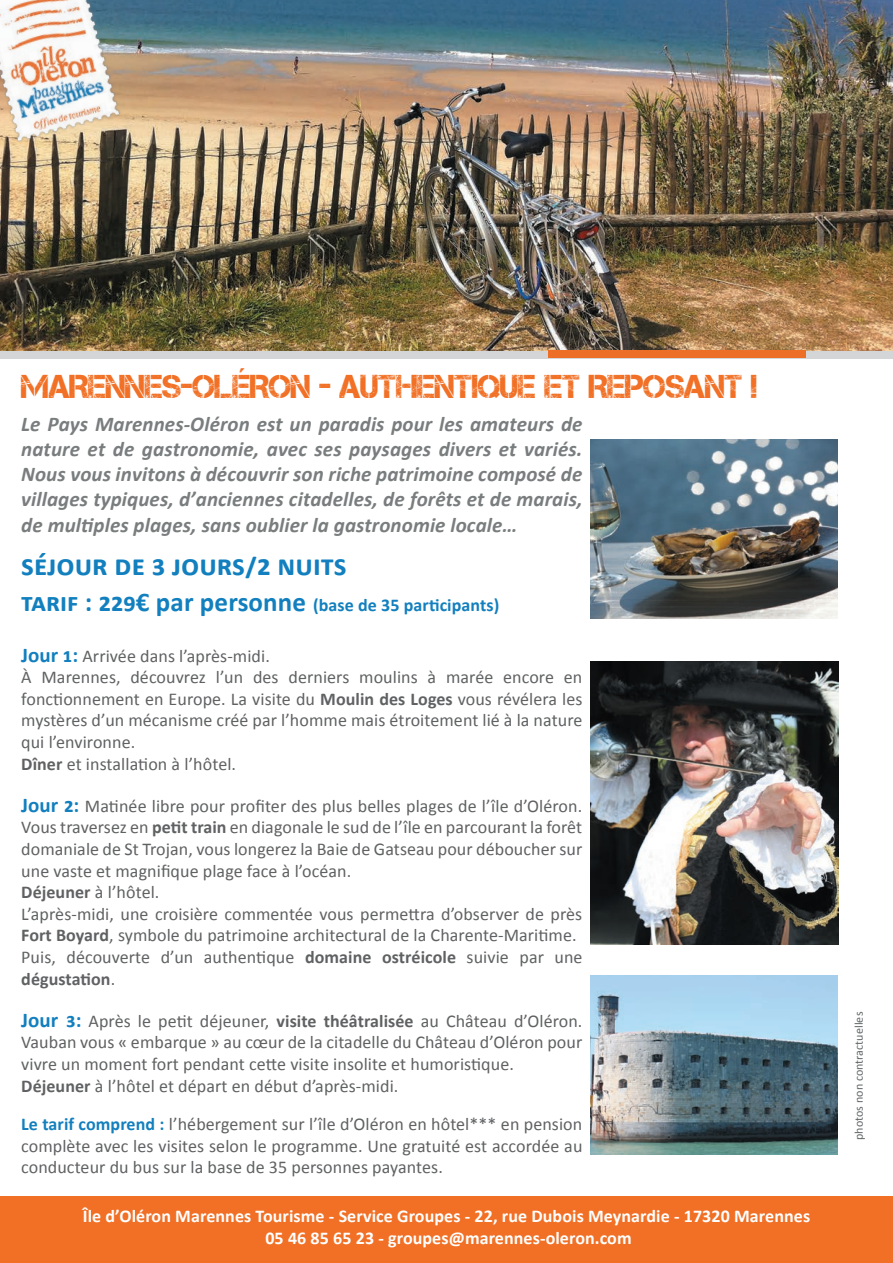
<style>
.page{position:relative;width:893px;height:1263px;background:#fff}
.page>*{position:absolute;margin:0;border:0;box-sizing:border-box;transform-origin:0 0}
.t1{font:33px "Captureit";letter-spacing:-.02em;color:#f17025}
.t2{font:700 30px "Calibri";color:#127fbe}
.t3{font:italic 700 21px/25.2px "Calibri";letter-spacing:.005em;color:#797d7e;text-align:justify}
.t4{font:18px/21.6px "Calibri";letter-spacing:.005em;color:#5f6162;text-align:justify}
.t5{font:700 18px "Calibri";letter-spacing:.005em;color:#fff}
.t6{font:700 18px "Calibri";letter-spacing:.005em;color:#127fbe}
.t7{font:12px "Calibri";letter-spacing:.005em;color:#606566}
.s1{font-size:27px}
.s2{font-weight:700;font-size:21px;color:#127fbe}
.s3{font-weight:700}
.s4{font-weight:700;color:#127fbe}
</style>
<div class="page">
<img style="left:0;top:0;width:893px;height:351px">
<img style="left:591px;top:440px;width:247px;height:179px">
<img style="left:591px;top:976px;width:247px;height:178px">
<img style="left:591px;top:661px;width:247px;height:283px">
<div style="left:0;top:1196px;width:893px;height:67px;background:#f17025"></div>
<img style="left:0;top:0;width:123px;height:145px">
<div style="left:0;top:351px;width:893px;height:7px;background:#d4d5d6"></div>
<div style="left:548px;top:350px;width:258px;height:7px;background:#ec6e27"></div>
<p class="t1" style="left:21px;top:368px;width:738px">MARENNES-OLÉRON - AUTHENTIQUE ET REPOSANT !</p>
<p class="t3" style="left:21px;top:411px;width:563px">Le Pays Marennes-Oléron est un paradis pour les amateurs de nature et de gastronomie, avec ses paysages divers et variés.<br>Nous vous invitons à découvrir son riche patrimoine composé de villages typiques, d’anciennes citadelles, de forêts et de marais, de multiples plages, sans oublier la gastronomie locale…</p>
<p class="t2" style="left:21px;top:546px;width:325px">Séjour de 3 jours/2 nuits</p>
<p class="t6" style="left:21px;top:594px;width:480px"><span class="s1">TARI F : 229€ par personne</span> (base de 35 participants)</p>
<p class="t4" style="left:21px;top:645px;width:250px"><span class="s2">Jour 1:</span> Arrivée dans l’après-midi.</p>
<p class="t4" style="left:21px;top:666px;width:563px">À Marennes, découvrez l’un des derniers moulins à marée encore en fonctionnement en Europe. La visite du <span class="s3">Moulin des Loges</span> vous révélera les mystères d’un mécanisme créé par l’homme mais étroitement lié à la nature qui l’environne.</p>
<p class="t4" style="left:21px;top:753px;width:216px"><span class="s3">Dîner</span> et installation à l’hôtel.</p>
<p class="t4" style="left:21px;top:795px;width:563px"><span class="s2">Jour 2:</span> Matinée libre pour profiter des plus belles plages de l’île d’Oléron.<br>Vous traversez en <span class="s3">petit train</span> en diagonale le sud de l’île en parcourant la forêt domaniale de St Trojan, vous longerez la Baie de Gatseau pour déboucher sur une vaste et magnifique plage face à l’océan.</p>
<p class="t4" style="left:21px;top:881px;width:140px"><span class="s3">Déjeuner</span> à l’hôtel.</p>
<p class="t4" style="left:21px;top:903px;width:563px">L’après-midi, une croisière commentée vous permettra d’observer de près<br><span class="s3">Fort Boyard</span>, symbole du patrimoine architectural de la Charente-Maritime.</p>
<p class="t4" style="left:21px;top:946px;width:563px">Puis, découverte d’un authentique <span class="s3">domaine ostréicole</span> suivie par une <span class="s3">dégustation</span>.</p>
<p class="t4" style="left:21px;top:1010px;width:563px"><span class="s2">Jour 3:</span> Après le petit déjeuner, <span class="s3">visite théâtralisée</span> au Château d’Oléron.<br>Vauban vous « embarque » au cœur de la citadelle du Château d’Oléron pour vivre un moment fort pendant cette visite insolite et humoristique.</p>
<p class="t4" style="left:21px;top:1075px;width:379px"><span class="s3">Déjeuner</span> à l’hôtel et départ en début d’après-midi.</p>
<p class="t4" style="left:21px;top:1113px;width:563px"><span class="s4">Le tarif comprend :</span> l’hébergement sur l’île d’Oléron en hôtel*** en pension complète avec les visites selon le programme. Une gratuité est accordée au conducteur du bus sur la base de 35 personnes payantes.</p>
<p class="t5" style="left:83px;top:1205px;width:729px">Île d’Oléron Marennes Tourisme - Service Groupes - 22, rue Dubois Meynardie - 17320 Marennes</p>
<p class="t5" style="left:265px;top:1226px;width:368px">05 46 85 65 23 - groupes@marennes-oleron.com</p>
<p class="t7" style="left:851px;top:1140px;width:130px;rotate:-90deg">photos non contractuelles</p>
</div>
